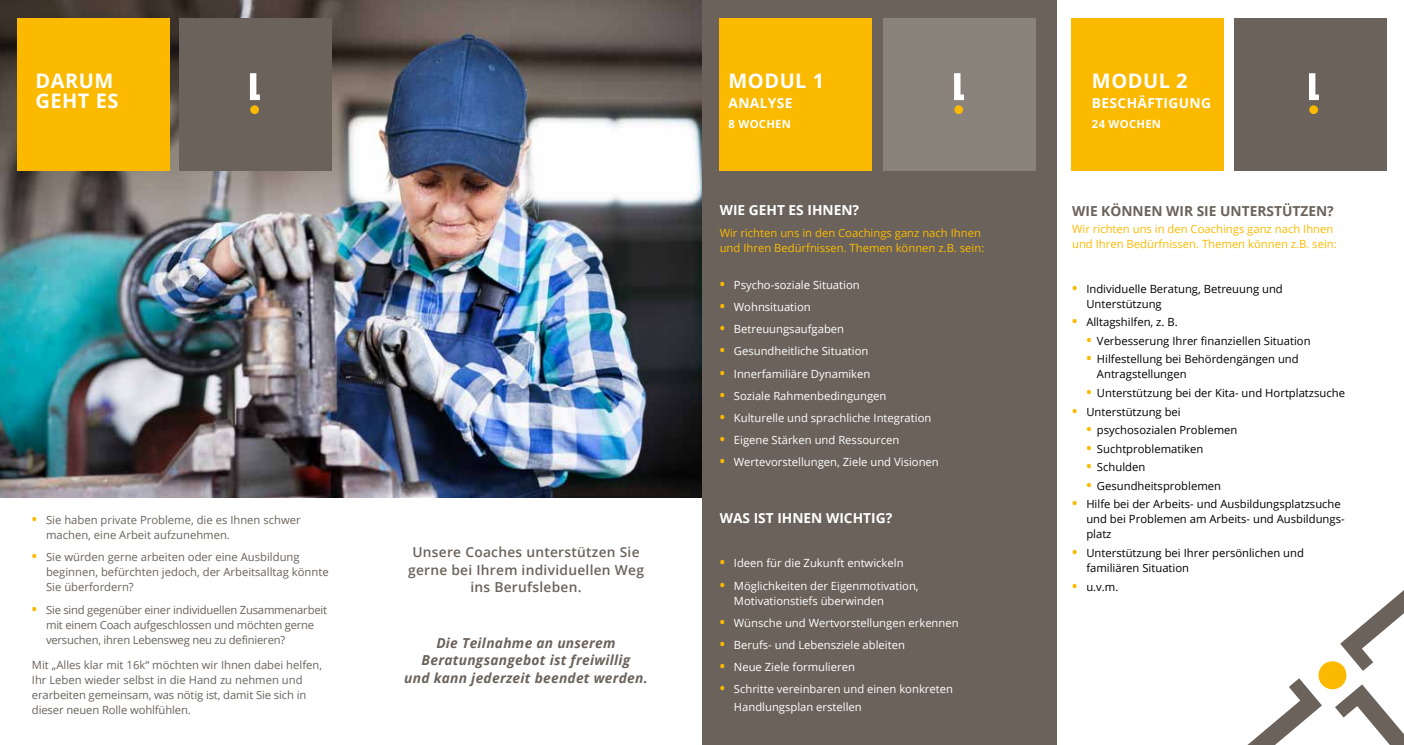
<style>
.page{position:relative;width:1404px;height:745px;background:#fff}
.page>*{position:absolute;margin:0;border:0;box-sizing:border-box;transform-origin:0 0}
.t1{font:700 20px/20px "Open Sans";letter-spacing:.025em;color:#fff}
.t2{font:italic 700 13.75px/17.5px "Open Sans";letter-spacing:.02em;color:#6b635b;text-align:center}
.t3{font:600 13.75px/17.5px "Open Sans";letter-spacing:.02em;color:#6b635b;text-align:center}
.t4{font:700 13.75px "Open Sans";color:#fff}
.t5{font:700 13.75px "Open Sans";color:#6b635b}
.t6{font:700 13.75px "Open Sans";letter-spacing:.025em;color:#fff}
.t7{font:11.25px/15px "Open Sans";color:#fff}
.t8{font:11.25px/15px "Open Sans";color:#000}
.t9{font:11.25px/15px "Open Sans";color:#6b635b}
.t10{font:11.25px/15px "Open Sans";color:#fbba00}
.t11{font:11.25px/15px "Open Sans";letter-spacing:-.02em;color:#6b635b}
.t12{font:700 11.25px "Open Sans";letter-spacing:.025em;color:#fff}
.s1{font-weight:700;font-size:13.75px;color:#fbba00}
</style>
<div class="page">
<img style="left:0;top:0;width:702px;height:497px">
<div style="left:702px;top:0;width:354px;height:744px;background:#6b635b"></div>
<div style="left:18px;top:18px;width:152px;height:152px;background:#fbba00"></div>
<div style="left:719px;top:18px;width:153px;height:152px;background:#fbba00"></div>
<div style="left:882px;top:18px;width:153px;height:152px;background:#8a837c"></div>
<div style="left:179px;top:18px;width:152px;height:152px;background:#6b635b"></div>
<svg style="left:954px;top:73px;width:9px;height:27px"></svg>
<div style="left:954px;top:105px;width:9px;height:9px;background:#fbba00;border-radius:50%"></div>
<svg style="left:250px;top:73px;width:10px;height:27px"></svg>
<div style="left:250px;top:105px;width:9px;height:9px;background:#fbba00;border-radius:50%"></div>
<svg style="left:1248px;top:591px;width:155px;height:153px"></svg>
<div style="left:1070px;top:18px;width:153px;height:152px;background:#fbba00"></div>
<div style="left:1233px;top:18px;width:152px;height:152px;background:#6b635b"></div>
<svg style="left:1309px;top:73px;width:9px;height:27px"></svg>
<svg style="left:1308px;top:105px;width:9px;height:9px"></svg>
<h1 class="t1" style="left:35px;top:70px;width:84px">DARUM<br>GEHT ES</h1>
<p class="t9" style="left:46px;top:512px;width:256px;text-indent:-14px"><span class="s1">•</span> Sie haben private Probleme, die es Ihnen schwer machen, eine Arbeit aufzunehmen.</p>
<p class="t9" style="left:46px;top:549px;width:284px;text-indent:-14px"><span class="s1">•</span> Sie würden gerne arbeiten oder eine Ausbildung beginnen, befürchten jedoch, der Arbeitsalltag könnte<br>Sie überfordern?</p>
<p class="t11" style="left:46px;top:601px;width:282px;text-indent:-14px"><span class="s1">•</span> Sie sind gegenüber einer individuellen Zusammenarbeit mit einem Coach aufgeschlossen und möchten gerne versuchen, ihren Lebensweg neu zu definieren?</p>
<p class="t9" style="left:32px;top:657px;width:292px">Mit „Alles klar mit 16k“ möchten wir Ihnen dabei helfen, Ihr Leben wieder selbst in die Hand zu nehmen und erarbeiten gemeinsam, was nötig ist, damit Sie sich in dieser neuen Rolle wohlfühlen.</p>
<p class="t3" style="left:408px;top:543px;width:237px">Unsere Coaches unterstützen Sie gerne bei Ihrem individuellen Weg ins Berufsleben.</p>
<p class="t2" style="left:404px;top:633px;width:245px">Die Teilnahme an unserem<br>Beratungsangebot ist freiwillig<br>und kann jederzeit beendet werden.</p>
<h1 class="t1" style="left:728px;top:70px;width:97px">MODUL 1</h1>
<p class="t6" style="left:728px;top:93px;width:65px">ANALYSE</p>
<p class="t12" style="left:728px;top:116px;width:64px">8 WOCHEN</p>
<p class="t4" style="left:719px;top:200px;width:141px">WIE GEHT ES IHNEN?</p>
<p class="t10" style="left:719px;top:225px;width:266px">Wir richten uns in den Coachings ganz nach Ihnen und Ihren Bedürfnissen. Themen können z.B. sein:</p>
<p class="t7" style="left:719px;top:277px;width:141px"><span class="s1">•</span> Psycho-soziale Situation</p>
<p class="t7" style="left:719px;top:299px;width:93px"><span class="s1">•</span> Wohnsituation</p>
<p class="t7" style="left:719px;top:321px;width:126px"><span class="s1">•</span> Betreuungsaufgaben</p>
<p class="t7" style="left:719px;top:343px;width:150px"><span class="s1">•</span> Gesundheitliche Situation</p>
<p class="t7" style="left:719px;top:365px;width:152px"><span class="s1">•</span> Innerfamiliäre Dynamiken</p>
<p class="t7" style="left:719px;top:387px;width:168px"><span class="s1">•</span> Soziale Rahmenbedingungen</p>
<p class="t7" style="left:719px;top:409px;width:213px"><span class="s1">•</span> Kulturelle und sprachliche Integration</p>
<p class="t7" style="left:719px;top:432px;width:181px"><span class="s1">•</span> Eigene Stärken und Ressourcen</p>
<p class="t7" style="left:719px;top:454px;width:220px"><span class="s1">•</span> Wertevorstellungen, Ziele und Visionen</p>
<p class="t4" style="left:719px;top:508px;width:174px">WAS IST IHNEN WICHTIG?</p>
<p class="t7" style="left:719px;top:555px;width:185px"><span class="s1">•</span> Ideen für die Zukunft entwickeln</p>
<p class="t7" style="left:733px;top:577px;width:186px;text-indent:-14px"><span class="s1">•</span> Möglichkeiten der Eigenmotivation,<br>Motivationstiefs überwinden</p>
<p class="t7" style="left:719px;top:614px;width:240px"><span class="s1">•</span> Wünsche und Wertvorstellungen erkennen</p>
<p class="t7" style="left:719px;top:636px;width:187px"><span class="s1">•</span> Berufs- und Lebensziele ableiten</p>
<p class="t7" style="left:719px;top:658px;width:137px"><span class="s1">•</span> Neue Ziele formulieren</p>
<p class="t7" style="left:733px;top:679px;width:220px;line-height:17.5px;text-indent:-14px"><span class="s1">•</span> Schritte vereinbaren und einen konkreten<br>Handlungsplan erstellen</p>
<h1 class="t1" style="left:1091px;top:70px;width:97px">MODUL 2</h1>
<p class="t6" style="left:1091px;top:93px;width:120px">BESCHÄFTIGUNG</p>
<p class="t12" style="left:1091px;top:116px;width:71px">24 WOCHEN</p>
<p class="t5" style="left:1072px;top:201px;width:263px">WIE KÖNNEN WIR SIE UNTERSTÜTZEN?</p>
<p class="t10" style="left:1072px;top:221px;width:266px">Wir richten uns in den Coachings ganz nach Ihnen und Ihren Bedürfnissen. Themen können z.B. sein:</p>
<p class="t8" style="left:1086px;top:280px;width:198px;text-indent:-14px"><span class="s1">•</span> Individuelle Beratung, Betreuung und<br>Unterstützung</p>
<p class="t8" style="left:1072px;top:314px;width:107px"><span class="s1">•</span> Alltagshilfen, z. B.</p>
<p class="t8" style="left:1086px;top:333px;width:226px"><span class="s1">•</span> Verbesserung Ihrer finanziellen Situation</p>
<p class="t8" style="left:1096px;top:351px;width:203px;text-indent:-11px"><span class="s1">•</span> Hilfestellung bei Behördengängen und<br>Antragstellungen</p>
<p class="t8" style="left:1086px;top:385px;width:260px"><span class="s1">•</span> Unterstützung bei der Kita- und Hortplatzsuche</p>
<p class="t8" style="left:1072px;top:403px;width:110px"><span class="s1">•</span> Unterstützung bei</p>
<p class="t8" style="left:1086px;top:422px;width:153px"><span class="s1">•</span> psychosozialen Problemen</p>
<p class="t8" style="left:1086px;top:440px;width:118px"><span class="s1">•</span> Suchtproblematiken</p>
<p class="t8" style="left:1086px;top:459px;width:60px"><span class="s1">•</span> Schulden</p>
<p class="t8" style="left:1086px;top:477px;width:136px"><span class="s1">•</span> Gesundheitsproblemen</p>
<p class="t8" style="left:1086px;top:496px;width:260px;text-indent:-14px"><span class="s1">•</span> Hilfe bei der Arbeits- und Ausbildungsplatzsuche und bei Problemen am Arbeits- und Ausbildungs&shy;platz</p>
<p class="t8" style="left:1086px;top:544px;width:219px;text-indent:-14px"><span class="s1">•</span> Unterstützung bei Ihrer persönlichen und familiären Situation</p>
<p class="t8" style="left:1072px;top:578px;width:48px"><span class="s1">•</span> u.v.m.</p>
</div>
